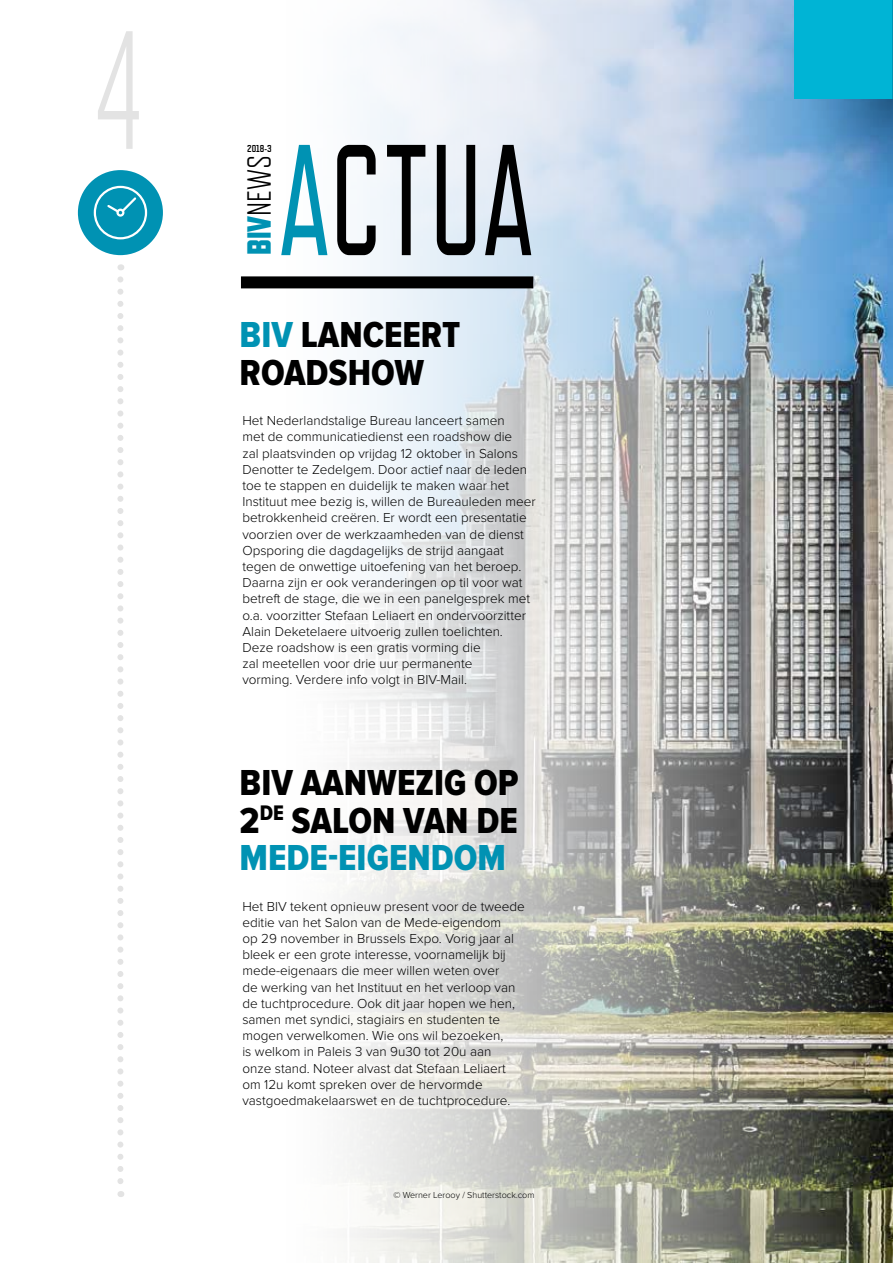
<style>
.page{position:relative;width:893px;height:1263px;background:#fff}
.page>*{position:absolute;margin:0;border:0;box-sizing:border-box;transform-origin:0 0}
.t1{font:300 168px "Refrigerator Deluxe";color:#e3e3e3;scale:.75 1}
.t2{font:157.5px "Refrigerator Deluxe";letter-spacing:.01em;color:#000;scale:.75 1}
.t3{font:37.5px/37.5px "Proxima Nova Cond Extrabld";color:#000}
.t4{font:300 33.45px "Refrigerator Deluxe";color:#000}
.t5{font:300 13.5px/16.2px "Proxima Nova";color:#000}
.t6{font:700 10.05px "Refrigerator Deluxe";color:#000}
.t7{font:300 9px "Proxima Nova";color:#000}
.s1{font-weight:800;color:#0092b3}
.s2{color:#0092b3}
</style>
<div class="page">
<img style="left:77px;top:0;width:816px;height:1263px">
<img style="left:795px;top:99px;width:98px;height:104px">
<div style="left:794px;top:0;width:99px;height:99px;background:#00b4d5"></div>
<div style="left:241px;top:276px;width:292px;height:12px;background:#000"></div>
<svg style="left:117px;top:279px;width:6px;height:918px"></svg>
<div style="left:78px;top:170px;width:85px;height:85px;background:#0092b3;border-radius:50%"></div>
<svg style="left:93px;top:185px;width:55px;height:55px"></svg>
<div style="left:116px;top:209px;width:8px;height:8px;border:2px solid #fff;border-radius:50%"></div>
<h1 class="t1" style="left:92px;top:-7px;width:72px">4</h1>
<p class="t6" style="left:247px;top:142px;width:26px">2018-3</p>
<h3 class="t4" style="left:240px;top:255px;width:101px;rotate:-90deg"><span class="s1">BIV</span>NEWS</h3>
<h2 class="t2" style="left:279px;top:109px;width:340px"><span class="s2">A</span>CTUA</h2>
<h3 class="t3" style="left:240px;top:317px;width:222px"><span class="s2">BIV</span> LANCEERT<br>ROADSHOW</h3>
<p class="t5" style="left:242px;top:413px;width:295px">Het Nederlandstalige Bureau lanceert samen<br>met de communicatiedienst een roadshow die<br>zal plaatsvinden op vrijdag 12 oktober in Salons Denotter te Zedelgem. Door actief naar de leden toe te stappen en duidelijk te maken waar het Instituut mee bezig is, willen de Bureauleden meer betrokkenheid creëren. Er wordt een presentatie voorzien over de werkzaamheden van de dienst Opsporing die dagdagelijks de strijd aangaat tegen de onwettige uitoefening van het beroep.<br>Daarna zijn er ook veranderingen op til voor wat betreft de stage, die we in een panelgesprek met o.a. voorzitter Stefaan Leliaert en ondervoorzitter Alain Deketelaere uitvoerig zullen toelichten.<br>Deze roadshow is een gratis vorming die<br>zal meetellen voor drie uur permanente<br>vorming. Verdere info volgt in BIV-Mail.</p>
<h3 class="t3" style="left:240px;top:765px;width:281px;text-align:justify">BIV AANWEZIG OP 2<sup>DE</sup> SALON VAN DE <span class="s2">MEDE-EIGENDOM</span></h3>
<p class="t5" style="left:242px;top:898px;width:284px">Het BIV tekent opnieuw present voor de tweede editie van het Salon van de Mede-eigendom<br>op 29 november in Brussels Expo. Vorig jaar al bleek er een grote interesse, voornamelijk bij mede-eigenaars die meer willen weten over<br>de werking van het Instituut en het verloop van de tuchtprocedure. Ook dit jaar hopen we hen, samen met syndici, stagiairs en studenten te mogen verwelkomen. Wie ons wil bezoeken,<br>is welkom in Paleis 3 van 9u30 tot 20u aan<br>onze stand. Noteer alvast dat Stefaan Leliaert om 12u komt spreken over de hervormde vastgoedmakelaarswet en de tuchtprocedure.</p>
<p class="t7" style="left:393px;top:1190px;width:143px">© Werner Lerooy / Shutterstock.com</p>
</div>
